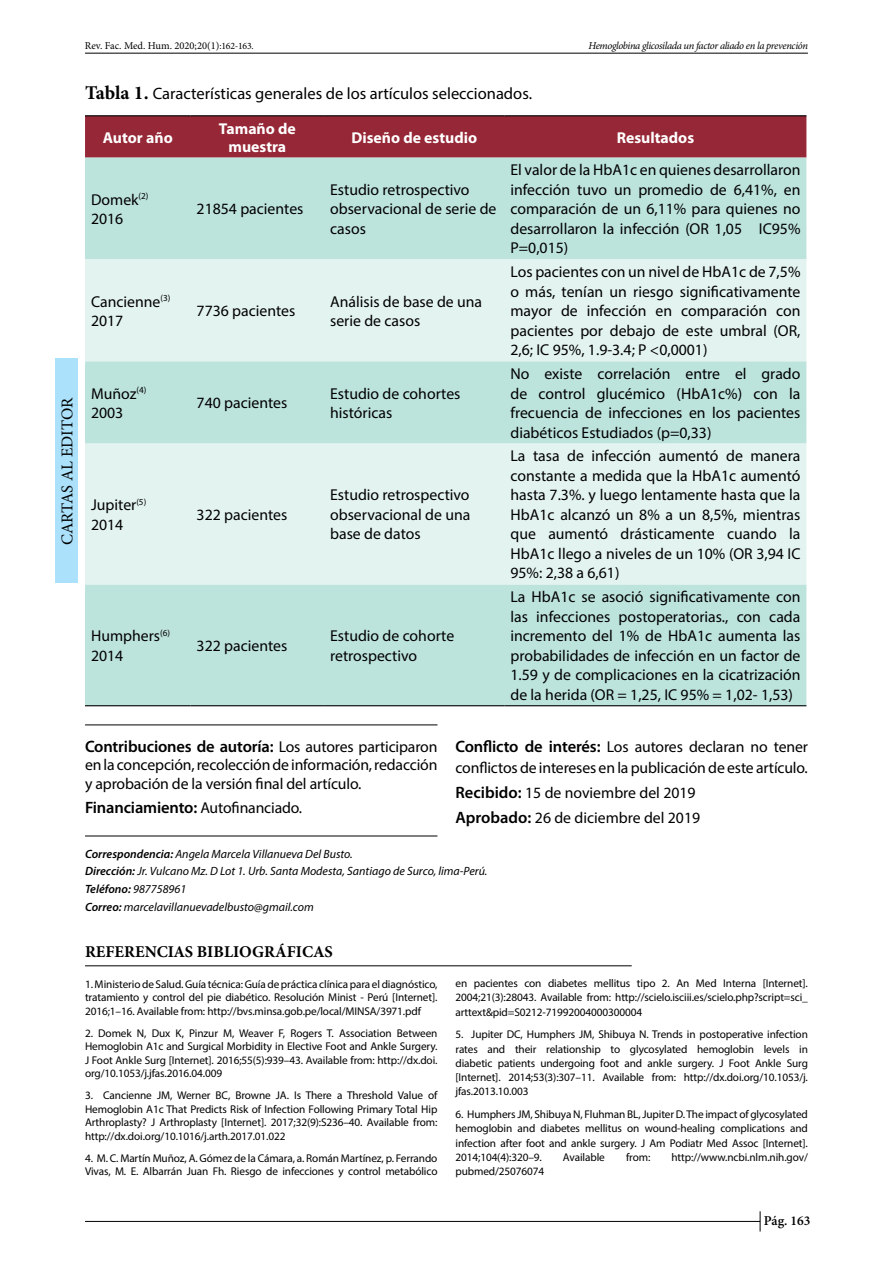
<style>
.page{position:relative;width:893px;height:1263px;background:#fff}
.page>*{position:absolute;margin:0;border:0;box-sizing:border-box;transform-origin:0 0}
.t1{font:600 16.5px "Myriad Pro";letter-spacing:-.01em;color:#000}
.t2{font:16.5px "Myriad Pro";color:#000}
.t3{font:700 16.5px "Minion Pro";color:#000}
.t4{font:16.5px "Minion Pro";letter-spacing:-.005em;color:#000}
.t5{font:15.75px/19.5px "Myriad Pro";color:#000}
.t6{font:700 15.75px/18px "Myriad Pro";color:#fff;text-align:center}
.t7{font:600 13.5px "Minion Pro";color:#000}
.t8{font:italic 12px/17.7px "Myriad Pro";color:#000}
.t9{font:11.25px/13.5px "Myriad Pro";letter-spacing:-.01em;color:#000;text-align:justify}
.t10{font:italic 10.5px "Minion Pro";letter-spacing:-.035em;color:#000}
.t11{font:10.5px "Minion Pro";color:#000}
.s1{font-size:9.75px}
.s2{font-family:"Minion Pro";font-weight:700;font-size:19.5px}
.s3{font-weight:400;font-size:15.75px}
.s4{font-weight:600;font-size:16.5px}
.s5{font-weight:600}
</style>
<div class="page">
<div style="left:56px;top:358px;width:22px;height:225px;background:#abe1fa"></div>
<hr style="left:85px;top:53px;width:723px;height:1px;background:#000">
<svg style="left:760px;top:1211px;width:1px;height:20px"></svg>
<hr style="left:85px;top:1221px;width:675px;height:1px;background:#000">
<hr style="left:85px;top:836px;width:352px;height:1px;background:#000">
<hr style="left:85px;top:724px;width:352px;height:1px;background:#000">
<hr style="left:85px;top:965px;width:547px;height:1px;background:#000">
<div style="left:85px;top:116px;width:721px;height:42px;background:#962736"></div>
<div style="left:85px;top:158px;width:721px;height:547px;background:#bde3dd"></div>
<svg style="left:85px;top:259px;width:721px;height:325px;background:#d9eeea"></svg>
<hr style="left:85px;top:115px;width:106px;height:1px;background:#000">
<hr style="left:191px;top:115px;width:133px;height:1px;background:#000">
<hr style="left:324px;top:115px;width:180px;height:1px;background:#000">
<hr style="left:504px;top:115px;width:302px;height:1px;background:#000">
<hr style="left:85px;top:705px;width:106px;height:1px;background:#000">
<hr style="left:191px;top:705px;width:133px;height:1px;background:#000">
<hr style="left:324px;top:705px;width:180px;height:1px;background:#000">
<hr style="left:504px;top:705px;width:302px;height:1px;background:#000">
<p class="t11" style="left:85px;top:39px;width:170px">Rev. Fac. Med. Hum. 2020;20(1)<span class="s1">:162-163.</span></p>
<p class="t10" style="left:589px;top:38px;width:221px">Hemoglobina glicosilada un factor aliado en la prevención</p>
<h1 class="t4" style="left:56px;top:545px;width:149px;rotate:-90deg">CARTAS AL EDITOR</h1>
<h1 class="t2" style="left:85px;top:84px;width:449px"><span class="s2">Tabla 1.</span> Características generales de los artículos seleccionados.</h1>
<h2 class="t6" style="left:103px;top:128px;width:71px">Autor año</h2>
<h2 class="t6" style="left:219px;top:119px;width:78px">Tamaño de muestra</h2>
<h2 class="t6" style="left:351px;top:128px;width:127px">Diseño de estudio</h2>
<h2 class="t6" style="left:617px;top:128px;width:79px">Resultados</h2>
<h2 class="t5" style="left:91px;top:189px;width:59px">Domek<sup>(2)<br></sup>2016</h2>
<h2 class="t5" style="left:197px;top:199px;width:108px">21854 pacientes</h2>
<h2 class="t5" style="left:330px;top:180px;width:168px">Estudio retrospectivo observacional de serie de casos</h2>
<h2 class="t5" style="left:91px;top:291px;width:81px">Cancienne<sup>(3)<br></sup>2017</h2>
<h2 class="t5" style="left:197px;top:301px;width:100px">7736 pacientes</h2>
<h2 class="t5" style="left:330px;top:291px;width:154px">Análisis de base de una serie de casos</h2>
<h2 class="t5" style="left:91px;top:383px;width:57px">Muñoz<sup>(4)<br></sup>2003</h2>
<h2 class="t5" style="left:197px;top:393px;width:92px">740 pacientes</h2>
<h2 class="t5" style="left:330px;top:383px;width:132px">Estudio de cohortes históricas</h2>
<h2 class="t5" style="left:91px;top:495px;width:57px">Jupiter<sup>(5)<br></sup>2014</h2>
<h2 class="t5" style="left:197px;top:505px;width:92px">322 pacientes</h2>
<h2 class="t5" style="left:330px;top:485px;width:142px;text-align:justify">Estudio retrospectivo observacional de una base de datos</h2>
<h2 class="t5" style="left:91px;top:626px;width:80px">Humphers<sup>(6)<br></sup>2014</h2>
<h2 class="t5" style="left:197px;top:636px;width:92px">322 pacientes</h2>
<h2 class="t5" style="left:330px;top:626px;width:126px">Estudio de cohorte retrospectivo</h2>
<h2 class="t5" style="left:510px;top:160px;width:291px;text-align:justify">El valor de la HbA1c en quienes desarrollaron infección tuvo un promedio de 6,41%, en comparación de un 6,11% para quienes no desarrollaron la infección (OR 1,05 IC95% P=0,015)</h2>
<h2 class="t5" style="left:510px;top:262px;width:291px;text-align:justify">Los pacientes con un nivel de HbA1c de 7,5% o más, tenían un riesgo significativamente mayor de infección en comparación con pacientes por debajo de este umbral (OR, 2,6; IC 95%, 1.9-3.4; P &lt;0,0001)</h2>
<h2 class="t5" style="left:510px;top:364px;width:291px;text-align:justify">No existe correlación entre el grado de control glucémico (HbA1c%) con la frecuencia de infecciones en los pacientes diabéticos Estudiados (p=0,33)</h2>
<p class="t5" style="left:510px;top:446px;width:291px;text-align:justify">La tasa de infección aumentó de manera constante a medida que la HbA1c aumentó hasta 7.3%. y luego lentamente hasta que la HbA1c alcanzó un 8% a un 8,5%, mientras que aumentó drásticamente cuando la HbA1c llego a niveles de un 10% (OR 3,94 IC 95%: 2,38 a 6,61)</p>
<p class="t5" style="left:510px;top:587px;width:291px;text-align:justify">La HbA1c se asoció significativamente con las infecciones postoperatorias., con cada incremento del 1% de HbA1c aumenta las probabilidades de infección en un factor de 1.59 y de complicaciones en la cicatrización de la herida (OR = 1,25, IC 95% = 1,02- 1,53)</p>
<h1 class="t1" style="left:85px;top:735px;width:354px">Contribuciones de autoría: <span class="s3">Los autores participaron</span></h1>
<h2 class="t5" style="left:85px;top:754px;width:354px">en la concepción, recolección de información, redacción y aprobación de la versión final del artículo.</h2>
<h1 class="t1" style="left:85px;top:797px;width:219px">Financiamiento: <span class="s3">Autofinanciado.</span></h1>
<h2 class="t5" style="left:455px;top:735px;width:354px;line-height:21px"><span class="s4">Conflicto de interés:</span> Los autores declaran no tener conflictos de intereses en la publicación de este artículo.</h2>
<h2 class="t5" style="left:455px;top:780px;width:246px;line-height:25.2px"><span class="s4">Recibido:</span> 15 de noviembre del 2019<br><span class="s4">Aprobado:</span> 26 de diciembre del 2019</h2>
<p class="t8" style="left:85px;top:844px;width:404px"><span class="s5">Correspondencia:</span> Angela Marcela Villanueva Del Busto.<br><span class="s5">Dirección:</span> Jr. Vulcano Mz. D Lot 1. Urb. Santa Modesta, Santiago de Surco, lima-Perú.<br><span class="s5">Teléfono:</span> 987758961<br><span class="s5">Correo:</span> marcelavillanuevadelbusto@gmail.com</p>
<h1 class="t3" style="left:85px;top:940px;width:249px">REFERENCIAS BIBLIOGRÁFICAS</h1>
<p class="t9" style="left:85px;top:977px;width:354px">1. Ministerio de Salud. Guía técnica: Guía de práctica clínica para el diagnóstico, tratamiento y control del pie diabético. Resolución Minist - Perú [Internet].<br>2016;1–16. Available from: http://bvs.minsa.gob.pe/local/MINSA/3971.pdf</p>
<p class="t9" style="left:85px;top:1026px;width:354px">2. Domek N, Dux K, Pinzur M, Weaver F, Rogers T. Association Between Hemoglobin A1c and Surgical Morbidity in Elective Foot and Ankle Surgery.<br>J Foot Ankle Surg [Internet]. 2016;55(5):939–43. Available from: http://dx.doi. org/10.1053/j.jfas.2016.04.009</p>
<p class="t9" style="left:85px;top:1089px;width:354px">3. Cancienne JM, Werner BC, Browne JA. Is There a Threshold Value of Hemoglobin A1c That Predicts Risk of Infection Following Primary Total Hip Arthroplasty? J Arthroplasty [Internet]. 2017;32(9):S236–40. Available from: http://dx.doi.org/10.1016/j.arth.2017.01.022</p>
<p class="t9" style="left:85px;top:1151px;width:354px">4. M. C. Martín Muñoz, A. Gómez de la Cámara, a. Román Martínez, p. Ferrando<br>Vivas, M. E. Albarrán Juan Fh. Riesgo de infecciones y control metabólico</p>
<p class="t9" style="left:455px;top:976px;width:354px;line-height:14.2px">en pacientes con diabetes mellitus tipo 2. An Med Interna [Internet].<br>2004;21(3):28043. Available from: http://scielo.isciii.es/scielo.php?script=sci_ arttext&amp;pid=S0212-71992004000300004</p>
<p class="t9" style="left:455px;top:1027px;width:354px;line-height:14.2px">5. Jupiter DC, Humphers JM, Shibuya N. Trends in postoperative infection rates and their relationship to glycosylated hemoglobin levels in diabetic patients undergoing foot and ankle surgery. J Foot Ankle Surg [Internet]. 2014;53(3):307–11. Available from: http://dx.doi.org/10.1053/j. jfas.2013.10.003</p>
<p class="t9" style="left:455px;top:1107px;width:354px;line-height:14.2px">6. Humphers JM, Shibuya N, Fluhman BL, Jupiter D. The impact of glycosylated hemoglobin and diabetes mellitus on wound-healing complications and infection after foot and ankle surgery. J Am Podiatr Med Assoc [Internet].<br>2014;104(4):320–9.</p>
<p class="t9" style="left:563px;top:1150px;width:43px">Available</p>
<p class="t9" style="left:626px;top:1150px;width:26px">from:</p>
<p class="t9" style="left:671px;top:1150px;width:138px">http://www.ncbi.nlm.nih.gov/</p>
<p class="t9" style="left:455px;top:1164px;width:90px">pubmed/25076074</p>
<p class="t7" style="left:764px;top:1211px;width:48px">Pág. 163</p>
</div>
